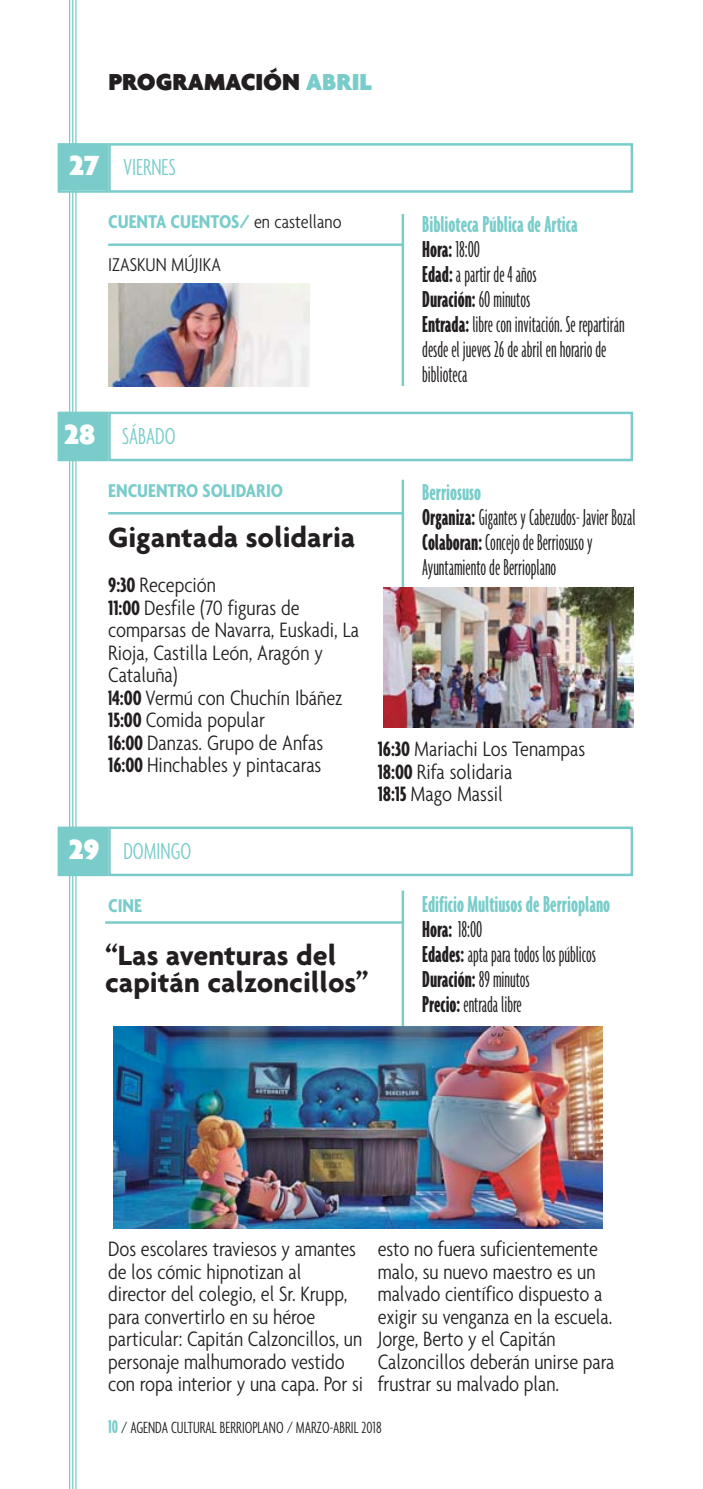
<style>
.page{position:relative;width:703px;height:1489px;background:#fff}
.page>*{position:absolute;margin:0;border:0;box-sizing:border-box;transform-origin:0 0}
.t1{font:700 30px/27.5px "Agenda";color:#231f20}
.t2{font:300 ultra-condensed 25px/25px "Agenda";color:#231f20}
.t3{font:300 extra-condensed 25px "Agenda";color:#79ccca}
.t4{font:900 25px "Agenda";color:#231f20}
.t5{font:300 condensed 22.5px/22.5px "Agenda";letter-spacing:-.005em;color:#231f20}
.t6{font:300 condensed 20px/42.5px "Agenda";color:#231f20}
.t7{font:700 condensed 20px "Agenda";color:#79ccca}
.t8{font:300 extra-condensed 17.5px "Agenda";color:#231f20}
.s1{color:#79ccca}
.s2{font-weight:900;font-stretch:normal;font-size:30px;color:#fff}
.s3{font-weight:700;color:#79ccca}
.s4{font-weight:700}
.s5{font-weight:700;font-stretch:extra-condensed}
.s6{font-weight:700;font-stretch:ultra-condensed}
.s7{font-weight:700;font-stretch:ultra-condensed;font-size:20px;color:#79ccca}
</style>
<div class="page">
<hr style="left:69px;top:0;width:1px;height:1489px;background:#79ccca">
<hr style="left:72px;top:0;width:1px;height:1489px;background:#79ccca">
<hr style="left:75px;top:0;width:1px;height:1489px;background:#79ccca">
<div style="left:60px;top:414px;width:46px;height:45px;background:#79ccca"></div>
<div style="left:58px;top:412px;width:50px;height:49px;border:2px solid #79ccca"></div>
<div style="left:108px;top:412px;width:525px;height:49px;border:2px solid #79ccca"></div>
<hr style="left:108px;top:512px;width:295px;height:2px;background:#79ccca">
<hr style="left:401px;top:480px;width:3px;height:152px;background:#79ccca">
<div style="left:60px;top:146px;width:46px;height:44px;background:#79ccca"></div>
<div style="left:58px;top:143px;width:50px;height:50px;border:2px solid #79ccca"></div>
<div style="left:108px;top:143px;width:525px;height:50px;border:2px solid #79ccca"></div>
<hr style="left:108px;top:243px;width:294px;height:3px;background:#79ccca">
<hr style="left:401px;top:214px;width:3px;height:172px;background:#79ccca">
<hr style="left:401px;top:891px;width:3px;height:292px;background:#79ccca">
<hr style="left:105px;top:921px;width:298px;height:3px;background:#79ccca">
<div style="left:60px;top:829px;width:46px;height:45px;background:#79ccca"></div>
<div style="left:58px;top:826px;width:50px;height:50px;border:2px solid #79ccca"></div>
<div style="left:108px;top:826px;width:525px;height:50px;border:2px solid #79ccca"></div>
<img style="left:113px;top:1026px;width:489px;height:202px">
<img style="left:108px;top:283px;width:201px;height:104px">
<img style="left:383px;top:588px;width:250px;height:139px">
<p class="t4" style="left:108px;top:72px;width:265px">PROGRAMACIÓN <span class="s1">ABRIL</span></p>
<p class="t3" style="left:69px;top:159px;width:108px"><span class="s2">27</span> VIERNES</p>
<p class="t6" style="left:108px;top:202px;width:235px"><span class="s3">CUENTA CUENTOS/</span> en castellano<br>IZASKUN MÚJIKA</p>
<p class="t2" style="left:422px;top:214px;width:204px"><span class="s3">Biblioteca Pública de Artica<br></span><span class="s4">Hora:</span> 18:00<br><span class="s4">Edad:</span> a partir de 4 años<br><span class="s4">Duración:</span> 60 minutos<br><span class="s4">Entrada:</span> libre con invitación. Se repartirán desde el jueves 26 de abril en horario de biblioteca</p>
<p class="t3" style="left:64px;top:427px;width:113px"><span class="s2">28</span> SÁBADO</p>
<p class="t7" style="left:108px;top:483px;width:176px">ENCUENTRO SOLIDARIO</p>
<h1 class="t1" style="left:108px;top:525px;width:249px">Gigantada solidaria</h1>
<p class="t5" style="left:108px;top:576px;width:252px"><span class="s5">9:30</span> Recepción<br><span class="s5">11:00</span> Desfile (70 figuras de comparsas de Navarra, Euskadi, La<br>Rioja, Castilla León, Aragón y<br>Cataluña)<br><span class="s6">1</span><span class="s5">4:00</span> Vermú con Chuchín Ibáñez<br><span class="s5">15:00</span> Comida popular<br><span class="s5">16:00</span> Danzas. Grupo de Anfas<br><span class="s5">16:00</span> Hinchables y pintacaras</p>
<p class="t3" style="left:69px;top:842px;width:124px"><span class="s2">29</span> DOMINGO</p>
<p class="t2" style="left:422px;top:482px;width:215px"><span class="s3">Berriosuso<br></span><span class="s4">Organiza:</span> Gigantes y Cabezudos- Javier Bozal<br><span class="s4">Colaboran:</span> Concejo de Berriosuso y<br>Ayuntamiento de Berrioplano</p>
<p class="t5" style="left:377px;top:739px;width:209px"><span class="s5">16:30</span> Mariachi Los Tenampas<br><span class="s5">18:00</span> Rifa solidaria<br><span class="s5">18:15</span> Mago Massil</p>
<p class="t7" style="left:108px;top:898px;width:35px">CINE</p>
<p class="t2" style="left:422px;top:893px;width:189px"><span class="s3">Edificio Multiusos de Berrioplano<br></span><span class="s4">Hora:</span> 18:00<br><span class="s4">Edades:</span> apta para todos los públicos<br><span class="s4">Duración:</span> 89 minutos<br><span class="s4">Precio:</span> entrada libre</p>
<h1 class="t1" style="left:105px;top:943px;width:265px">“Las aventuras del capitán calzoncillos”</h1>
<p class="t5" style="left:108px;top:1240px;width:256px">Dos escolares traviesos y amantes de los cómic hipnotizan al director del colegio, el Sr. Krupp, para convertirlo en su héroe particular: Capitán Calzoncillos, un personaje malhumorado vestido con ropa interior y una capa. Por si</p>
<p class="t5" style="left:377px;top:1240px;width:238px">esto no fuera suficientemente malo, su nuevo maestro es un malvado científico dispuesto a exigir su venganza en la escuela.<br>Jorge, Berto y el Capitán<br>Calzoncillos deberán unirse para frustrar su malvado plan.</p>
<p class="t8" style="left:108px;top:1421px;width:275px"><span class="s7">10</span> / AGENDA CULTURAL BERRIOPLANO / MARZO-ABRIL 2018</p>
</div>
